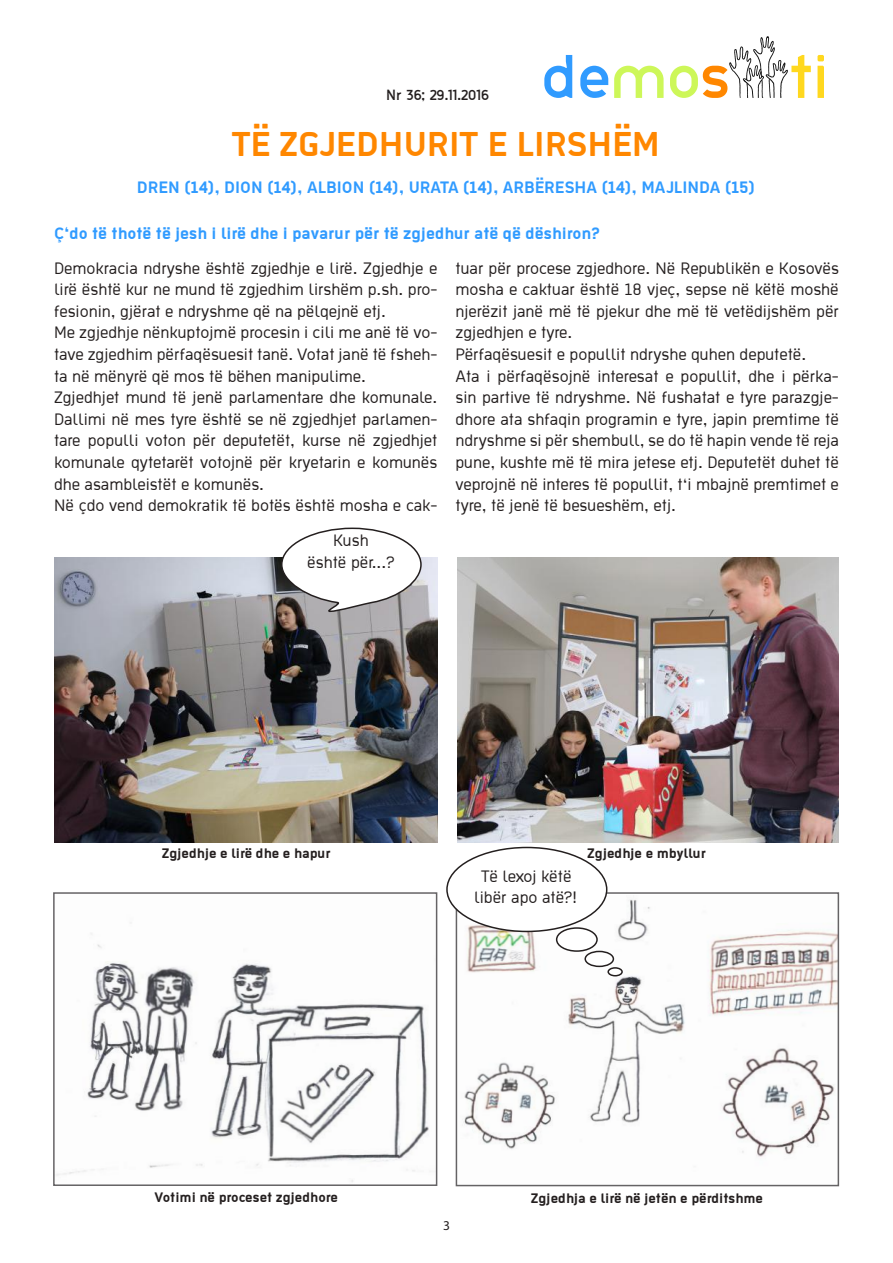
<style>
.page{position:relative;width:893px;height:1263px;background:#fff}
.page>*{position:absolute;margin:0;border:0;box-sizing:border-box;transform-origin:0 0}
.t1{font:700 37.5px "Ekstropia";color:#ff8700}
.t2{font:18px/21.6px "Ekstropia";color:#241f1f;text-align:center}
.t3{font:700 18px "Ekstropia";color:#309bff}
.t4{font:700 15px "Ekstropia";color:#241f1f}
.t5{font:13.5px "Thelbi Kujtesa";color:#241f1f}
.t6{font:13.5px "Myriad Pro";color:#241f1f}
</style>
<div class="page">
<svg style="left:544px;top:55px;width:28px;height:43px"></svg>
<svg style="left:580px;top:66px;width:28px;height:32px"></svg>
<svg style="left:614px;top:66px;width:50px;height:32px"></svg>
<svg style="left:817px;top:55px;width:7px;height:43px"></svg>
<svg style="left:670px;top:36px;width:141px;height:62px"></svg>
<img style="left:56px;top:922px;width:373px;height:260px">
<div style="left:53px;top:892px;width:384px;height:294px;border:2px solid #656365"></div>
<img style="left:459px;top:895px;width:377px;height:262px">
<div style="left:456px;top:892px;width:383px;height:294px;border:2px solid #656365"></div>
<div style="left:447px;top:847px;width:160px;height:84px;background:#fff;border-radius:50%"></div>
<div style="left:446px;top:847px;width:161px;height:85px;border:2px solid #241f1f;border-radius:50%"></div>
<div style="left:585px;top:951px;width:28px;height:15px;background:#fff;border-radius:50%"></div>
<div style="left:584px;top:951px;width:30px;height:16px;border:2px solid #241f1f;border-radius:50%"></div>
<div style="left:608px;top:968px;width:14px;height:8px;background:#fff;border-radius:50%"></div>
<div style="left:607px;top:967px;width:16px;height:9px;border:2px solid #241f1f;border-radius:50%"></div>
<div style="left:557px;top:928px;width:40px;height:23px;background:#fff;border-radius:50%"></div>
<div style="left:556px;top:927px;width:42px;height:25px;border:2px solid #241f1f;border-radius:50%"></div>
<img style="left:55px;top:558px;width:382px;height:285px">
<img style="left:457px;top:558px;width:381px;height:285px">
<svg style="left:280px;top:527px;width:142px;height:86px"></svg>
<p class="t5" style="left:386px;top:85px;width:104px">Nr 36; 29.11.2016</p>
<h1 class="t1" style="left:232px;top:121px;width:429px">TË ZGJEDHURIT E LIRSHËM</h1>
<p class="t3" style="left:137px;top:176px;width:619px">DREN (14), DION (14), ALBION (14), URATA (14), ARBËRESHA (14), MAJLINDA (15)</p>
<p class="t3" style="left:54px;top:223px;width:547px">Ç‘do të thotë të jesh i lirë dhe i pavarur për të zgjedhur atë që dëshiron?</p>
<p class="t2" style="left:54px;top:256px;width:385px;text-align:left">Demokracia ndryshe është zgjedhje e lirë. Zgjedhje e lirë është kur ne mund të zgjedhim lirshëm p.sh. pro&shy;fesionin, gjërat e ndryshme që na pëlqejnë etj.<br>Me zgjedhje nënkuptojmë procesin i cili me anë të vo&shy;tave zgjedhim përfaqësuesit tanë. Votat janë të fsheh&shy;ta në mënyrë që mos të bëhen manipulime.<br>Zgjedhjet mund të jenë parlamentare dhe komunale.<br>Dallimi në mes tyre është se në zgjedhjet parlamen&shy;tare populli voton për deputetët, kurse në zgjedhjet komunale qytetarët votojnë për kryetarin e komunës dhe asambleistët e komunës.<br>Në çdo vend demokratik të botës është mosha e cak-</p>
<p class="t2" style="left:455px;top:256px;width:385px;text-align:left">tuar për procese zgjedhore. Në Republikën e Kosovës mosha e caktuar është 18 vjeç, sepse në këtë moshë njerëzit janë më të pjekur dhe më të vetëdijshëm për zgjedhjen e tyre.<br>Përfaqësuesit e popullit ndryshe quhen deputetë.<br>Ata i përfaqësojnë interesat e popullit, dhe i përka&shy;sin partive të ndryshme. Në fushatat e tyre parazgje&shy;dhore ata shfaqin programin e tyre, japin premtime të ndryshme si për shembull, se do të hapin vende të reja pune, kushte më të mira jetese etj. Deputetët duhet të veprojnë në interes të popullit, t‘i mbajnë premtimet e tyre, të jenë të besueshëm, etj.</p>
<p class="t2" style="left:307px;top:529px;width:89px">Kush<br>është për...?</p>
<p class="t4" style="left:162px;top:844px;width:170px">Zgjedhje e lirë dhe e hapur</p>
<p class="t2" style="left:474px;top:865px;width:104px">Të lexoj këtë libër apo atë?!</p>
<p class="t4" style="left:587px;top:844px;width:120px">Zgjedhje e mbyllur</p>
<p class="t4" style="left:155px;top:1188px;width:185px">Votimi në proceset zgjedhore</p>
<p class="t6" style="left:443px;top:1217px;width:8px">3</p>
<p class="t4" style="left:531px;top:1189px;width:234px">Zgjedhja e lirë në jetën e përditshme</p>
</div>
